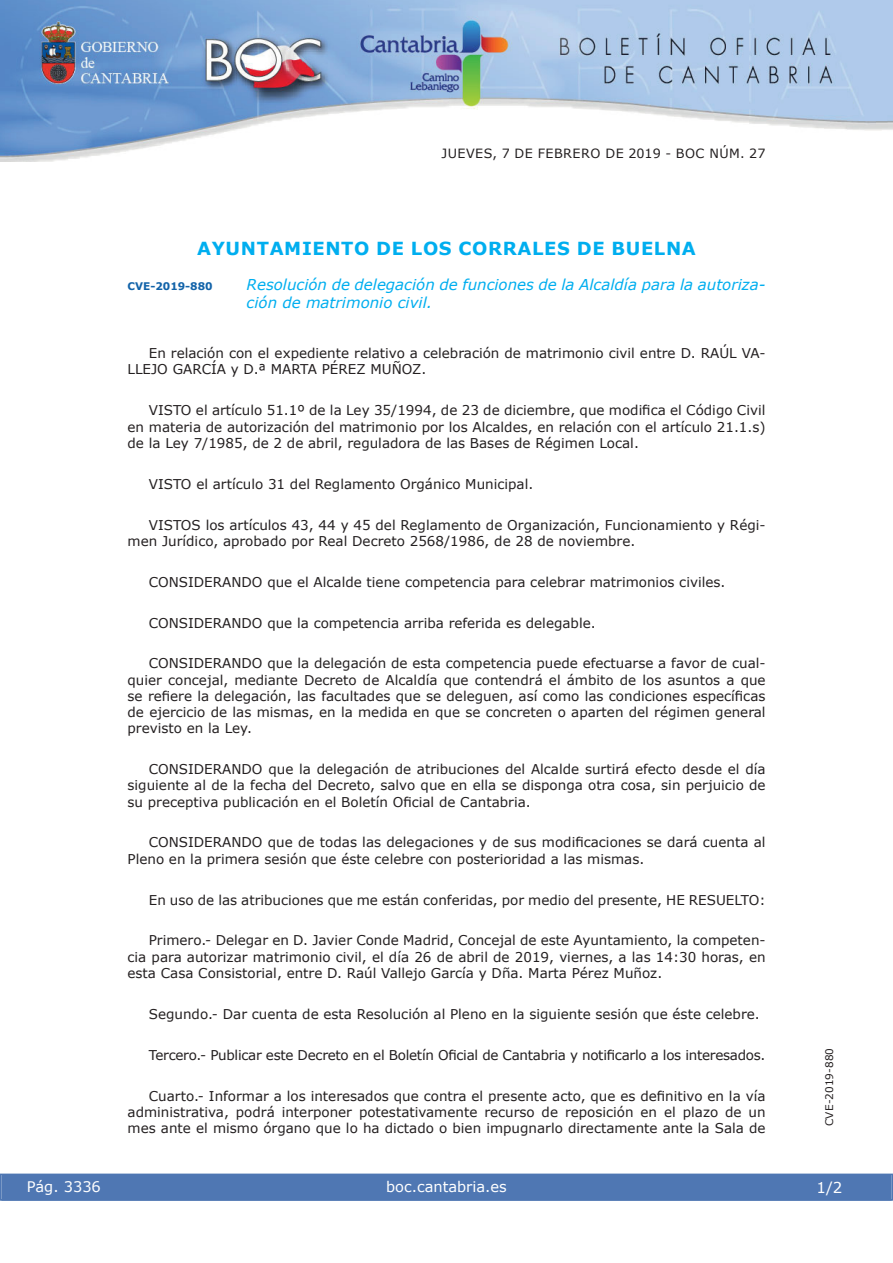
<style>
.page{position:relative;width:893px;height:1263px;background:#fff}
.page>*{position:absolute;margin:0;border:0;box-sizing:border-box;transform-origin:0 0}
.t1{font:700 18px "Verdana";letter-spacing:.035em;color:#00aeef}
.t2{font:italic 15px/18px "Verdana";color:#00aeef}
.t3{font:15px "Verdana";color:#fff}
.t4{font:14.55px "Verdana";color:#fff}
.t5{font:13.5px/16.2px "Verdana";color:#231f20;text-align:justify}
.t6{font:13.5px "Verdana";letter-spacing:-.02em;color:#231f20}
.t7{font:12.75px "Verdana";letter-spacing:.035em;color:#231f20}
.t8{font:10.5px "Verdana";color:#231f20}
.t9{font:700 10.5px "Verdana";color:#1263a9}
</style>
<div class="page">
<img style="left:0;top:0;width:893px;height:161px">
<div style="left:1px;top:1174px;width:890px;height:27px;background:#4f77b3"></div>
<div style="left:0;top:1174px;width:893px;height:27px;border:1px solid #4f77b3"></div>
<p class="t7" style="left:441px;top:145px;width:325px">JUEVES, 7 DE FEBRERO DE 2019 - BOC NÚM. 27</p>
<h1 class="t1" style="left:197px;top:237px;width:500px">AYUNTAMIENTO DE LOS CORRALES DE BUELNA</h1>
<p class="t9" style="left:128px;top:279px;width:87px">CVE-2019-880</p>
<p class="t2" style="left:247px;top:275px;width:520px">Resolución de delegación de funciones de la Alcaldía para la autoriza&shy;ción de matrimonio civil.</p>
<p class="t5" style="left:128px;top:345px;width:639px;text-indent:21px">En relación con el expediente relativo a celebración de matrimonio civil entre D. RAÚL VA-<br>LLEJO GARCÍA y D.ª MARTA PÉREZ MUÑOZ.</p>
<p class="t5" style="left:128px;top:402px;width:639px;text-indent:21px">VISTO el artículo 51.1º de la Ley 35/1994, de 23 de diciembre, que modifica el Código Civil en materia de autorización del matrimonio por los Alcaldes, en relación con el artículo 21.1.s) de la Ley 7/1985, de 2 de abril, reguladora de las Bases de Régimen Local.</p>
<p class="t5" style="left:149px;top:475px;width:386px">VISTO el artículo 31 del Reglamento Orgánico Municipal.</p>
<p class="t5" style="left:128px;top:516px;width:639px;text-indent:21px">VISTOS los artículos 43, 44 y 45 del Reglamento de Organización, Funcionamiento y Régi&shy;men Jurídico, aprobado por Real Decreto 2568/1986, de 28 de noviembre.</p>
<p class="t5" style="left:149px;top:573px;width:578px">CONSIDERANDO que el Alcalde tiene competencia para celebrar matrimonios civiles.</p>
<p class="t5" style="left:149px;top:614px;width:448px">CONSIDERANDO que la competencia arriba referida es delegable.</p>
<p class="t5" style="left:128px;top:655px;width:639px;text-indent:21px">CONSIDERANDO que la delegación de esta competencia puede efectuarse a favor de cual&shy;quier concejal, mediante Decreto de Alcaldía que contendrá el ámbito de los asuntos a que se refiere la delegación, las facultades que se deleguen, así como las condiciones específicas de ejercicio de las mismas, en la medida en que se concreten o aparten del régimen general previsto en la Ley.</p>
<p class="t5" style="left:128px;top:761px;width:639px;text-indent:21px">CONSIDERANDO que la delegación de atribuciones del Alcalde surtirá efecto desde el día siguiente al de la fecha del Decreto, salvo que en ella se disponga otra cosa, sin perjuicio de su preceptiva publicación en el Boletín Oficial de Cantabria.</p>
<p class="t5" style="left:128px;top:834px;width:639px;text-indent:21px">CONSIDERANDO que de todas las delegaciones y de sus modificaciones se dará cuenta al<br>Pleno en la primera sesión que éste celebre con posterioridad a las mismas.</p>
<p class="t5" style="left:149px;top:891px;width:618px">En uso de las atribuciones que me están conferidas, por medio del presente, HE RESUELTO:</p>
<p class="t5" style="left:128px;top:932px;width:640px;text-indent:21px">Primero.- Delegar en D. Javier Conde Madrid, Concejal de este Ayuntamiento, la competen&shy;cia para autorizar matrimonio civil, el día 26 de abril de 2019, viernes, a las 14:30 horas, en esta Casa Consistorial, entre D. Raúl Vallejo García y Dña. Marta Pérez Muñoz.</p>
<p class="t5" style="left:149px;top:1005px;width:612px">Segundo.- Dar cuenta de esta Resolución al Pleno en la siguiente sesión que éste celebre.</p>
<p class="t6" style="left:149px;top:1046px;width:618px">Tercero.- Publicar este Decreto en el Boletín Oficial de Cantabria y notificarlo a los interesados.</p>
<p class="t5" style="left:128px;top:1087px;width:639px;text-indent:21px">Cuarto.- Informar a los interesados que contra el presente acto, que es definitivo en la vía administrativa, podrá interponer potestativamente recurso de reposición en el plazo de un mes ante el mismo órgano que lo ha dictado o bien impugnarlo directamente ante la Sala de</p>
<p class="t4" style="left:27px;top:1177px;width:76px">Pág. 3336</p>
<p class="t4" style="left:386px;top:1178px;width:122px">boc.cantabria.es</p>
<p class="t8" style="left:823px;top:1126px;width:80px;rotate:-90deg">CVE-2019-880</p>
<p class="t3" style="left:816px;top:1178px;width:27px">1/2</p>
</div>
